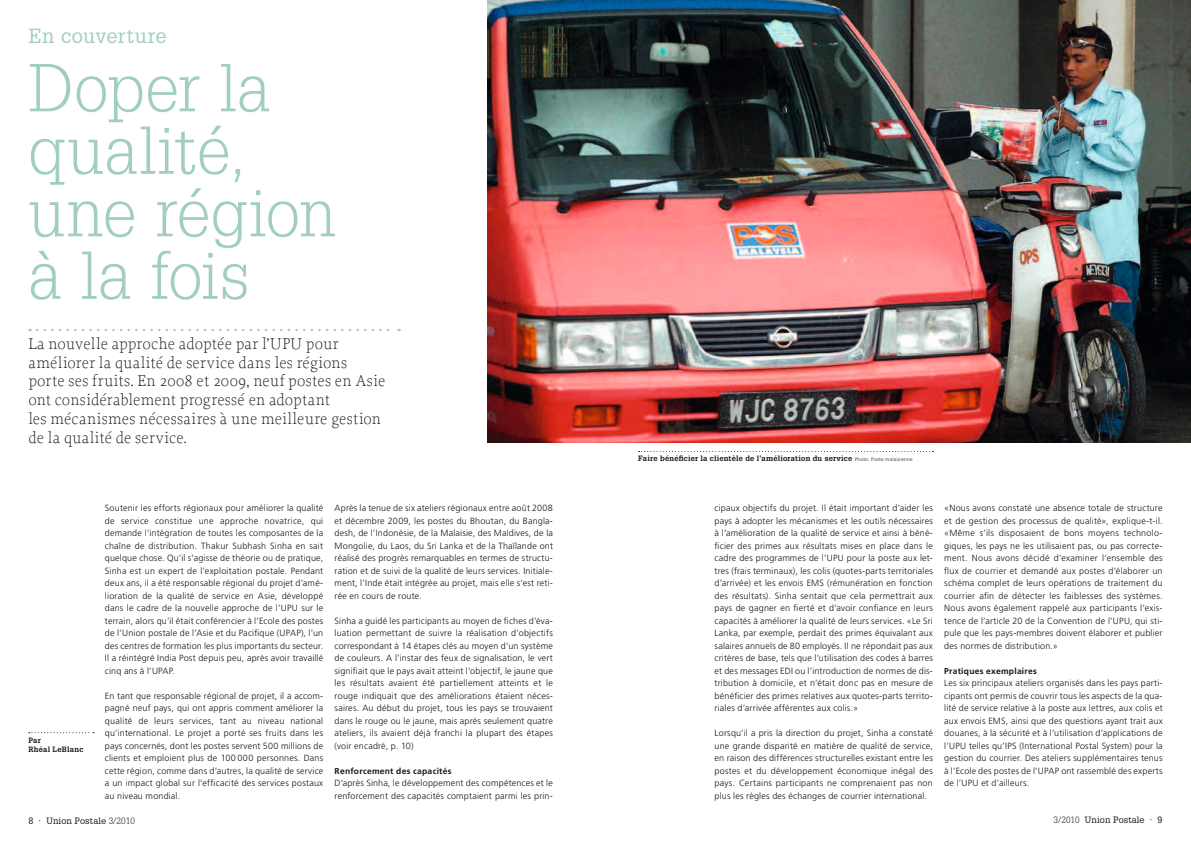
<style>
.page{position:relative;width:1191px;height:842px;background:#fff}
.page>*{position:absolute;margin:0;border:0;box-sizing:border-box;transform-origin:0 0}
.t1{font:300 66px/62.5px "Glypha LT Std";letter-spacing:.01em;color:#a1cebf}
.t2{font:20px "Glypha LT Std";letter-spacing:.02em;color:#a1cebf}
.t3{font:200 16.5px/18.7px "Proforma";letter-spacing:.01em;color:#151616}
.t4{font:300 9px/12.5px "Frutiger LT Std";letter-spacing:.02em;color:#151616;text-align:justify}
.t5{font:9px "Glypha LT Std";letter-spacing:.01em;color:#151616}
.t6{font:700 8.5px "Frutiger LT Std";letter-spacing:.03em;color:#151616}
.t7{font:700 7.5px/9.4px "Glypha LT Std";letter-spacing:.03em;color:#151616}
.s1{font-family:"Frutiger LT Std";font-weight:300;font-size:5px}
.s2{font-weight:300}
</style>
<div class="page">
<svg style="left:37px;top:329px;width:362px;height:2px"></svg>
<svg style="left:29px;top:732px;width:65px;height:1px"></svg>
<svg style="left:638px;top:451px;width:295px;height:1px"></svg>
<img style="left:488px;top:0;width:703px;height:443px">
<h2 class="t2" style="left:28px;top:23px;width:140px">En couverture</h2>
<h1 class="t1" style="left:28px;top:58px;width:309px">Doper la qualité, une région à la fois</h1>
<p class="t3" style="left:28px;top:334px;width:358px">La nouvelle approche adoptée par l’UPU pour améliorer la qualité de service dans les régions porte ses fruits. En 2008 et 2009, neuf postes en Asie ont considérablement progressé en adoptant<br>les mécanismes nécessaires à une meilleure gestion de la qualité de service.</p>
<p class="t7" style="left:28px;top:735px;width:56px">Par<br>Rhéal LeBlanc</p>
<p class="t4" style="left:105px;top:502px;width:220px">Soutenir les efforts régionaux pour améliorer la qualité de service constitue une approche novatrice, qui demande l’intégration de toutes les composantes de la chaîne de distribution. Thakur Subhash Sinha en sait quelque chose. Qu’il s’agisse de théorie ou de pratique, Sinha est un expert de l’exploitation postale. Pendant deux ans, il a été responsable régional du projet d’amé&shy;lioration de la qualité de service en Asie, développé dans le cadre de la nouvelle approche de l’UPU sur le terrain, alors qu’il était conférencier à l’Ecole des postes de l’Union postale de l’Asie et du Pacifique (UPAP), l’un des centres de formation les plus importants du secteur.<br>Il a réintégré India Post depuis peu, après avoir travaillé cinq ans à l’UPAP.</p>
<p class="t4" style="left:105px;top:690px;width:220px">En tant que responsable régional de projet, il a accom&shy;pagné neuf pays, qui ont appris comment améliorer la qualité de leurs services, tant au niveau national qu’international. Le projet a porté ses fruits dans les pays concernés, dont les postes servent 500 millions de clients et emploient plus de 100 000 personnes. Dans cette région, comme dans d’autres, la qualité de service a un impact global sur l’efficacité des services postaux au niveau mondial.</p>
<p class="t4" style="left:334px;top:502px;width:220px">Après la tenue de six ateliers régionaux entre août 2008 et décembre 2009, les postes du Bhoutan, du Bangla&shy;desh, de l’Indonésie, de la Malaisie, des Maldives, de la Mongolie, du Laos, du Sri Lanka et de la Thaïlande ont réalisé des progrès remarquables en termes de structu&shy;ration et de suivi de la qualité de leurs services. Initiale&shy;ment, l’Inde était intégrée au projet, mais elle s’est reti&shy;rée en cours de route.</p>
<p class="t4" style="left:334px;top:615px;width:220px">Sinha a guidé les participants au moyen de fiches d’éva&shy;luation permettant de suivre la réalisation d’objectifs correspondant à 14 étapes clés au moyen d’un système de couleurs. A l’instar des feux de signalisation, le vert signifiait que le pays avait atteint l’objectif, le jaune que les résultats avaient été partiellement atteints et le rouge indiquait que des améliorations étaient néces&shy;saires. Au début du projet, tous les pays se trouvaient dans le rouge ou le jaune, mais après seulement quatre ateliers, ils avaient déjà franchi la plupart des étapes (voir encadré, p. 10)</p>
<p class="t6" style="left:334px;top:766px;width:119px">Renforcement des capacités</p>
<p class="t4" style="left:334px;top:777px;width:220px">D’après Sinha, le développement des compétences et le renforcement des capacités comptaient parmi les prin-</p>
<p class="t7" style="left:638px;top:454px;width:276px">Faire bénéficier la clientèle de l’amélioration du service <span class="s1">Photo: Poste malaisienne</span></p>
<p class="t4" style="left:714px;top:502px;width:220px">cipaux objectifs du projet. Il était important d’aider les pays à adopter les mécanismes et les outils nécessaires à l’amélioration de la qualité de service et ainsi à béné&shy;ficier des primes aux résultats mises en place dans le cadre des programmes de l’UPU pour la poste aux let&shy;tres (frais terminaux), les colis (quotes-parts territoriales d’arrivée) et les envois EMS (rémunération en fonction des résultats). Sinha sentait que cela permettrait aux pays de gagner en fierté et d’avoir confiance en leurs capacités à améliorer la qualité de leurs services. «Le Sri Lanka, par exemple, perdait des primes équivalant aux salaires annuels de 80 employés. Il ne répondait pas aux critères de base, tels que l’utilisation des codes à barres et des messages EDI ou l’introduction de normes de dis&shy;tribution à domicile, et n’était donc pas en mesure de bénéficier des primes relatives aux quotes-parts territo&shy;riales d’arrivée afférentes aux colis.»</p>
<p class="t4" style="left:714px;top:727px;width:220px">Lorsqu’il a pris la direction du projet, Sinha a constaté une grande disparité en matière de qualité de service, en raison des différences structurelles existant entre les postes et du développement économique inégal des pays. Certains participants ne comprenaient pas non plus les règles des échanges de courrier international.</p>
<p class="t4" style="left:944px;top:502px;width:220px">«Nous avons constaté une absence totale de structure et de gestion des processus de qualité», explique-t-il. «Même s’ils disposaient de bons moyens technolo&shy;giques, les pays ne les utilisaient pas, ou pas correcte&shy;ment. Nous avons décidé d’examiner l’ensemble des flux de courrier et demandé aux postes d’élaborer un schéma complet de leurs opérations de traitement du courrier afin de détecter les faiblesses des systèmes.<br>Nous avons également rappelé aux participants l’exis&shy;tence de l’article 20 de la Convention de l’UPU, qui sti&shy;pule que les pays-membres doivent élaborer et publier des normes de distribution.»</p>
<p class="t6" style="left:944px;top:666px;width:94px">Pratiques exemplaires</p>
<p class="t4" style="left:944px;top:677px;width:220px">Les six principaux ateliers organisés dans les pays parti&shy;cipants ont permis de couvrir tous les aspects de la qua&shy;lité de service relative à la poste aux lettres, aux colis et aux envois EMS, ainsi que des questions ayant trait aux douanes, à la sécurité et à l’utilisation d’applications de l’UPU telles qu’IPS (International Postal System) pour la gestion du courrier. Des ateliers supplémentaires tenus à l’Ecole des postes de l’UPAP ont rassemblé des experts de l’UPU et d’ailleurs.</p>
<p class="t5" style="left:28px;top:815px;width:108px">8 · Union Postale <span class="s2">3/2010</span></p>
<p class="t5" style="left:1053px;top:814px;width:111px"><span class="s2">3/2010</span> Union Postale · 9</p>
</div>
